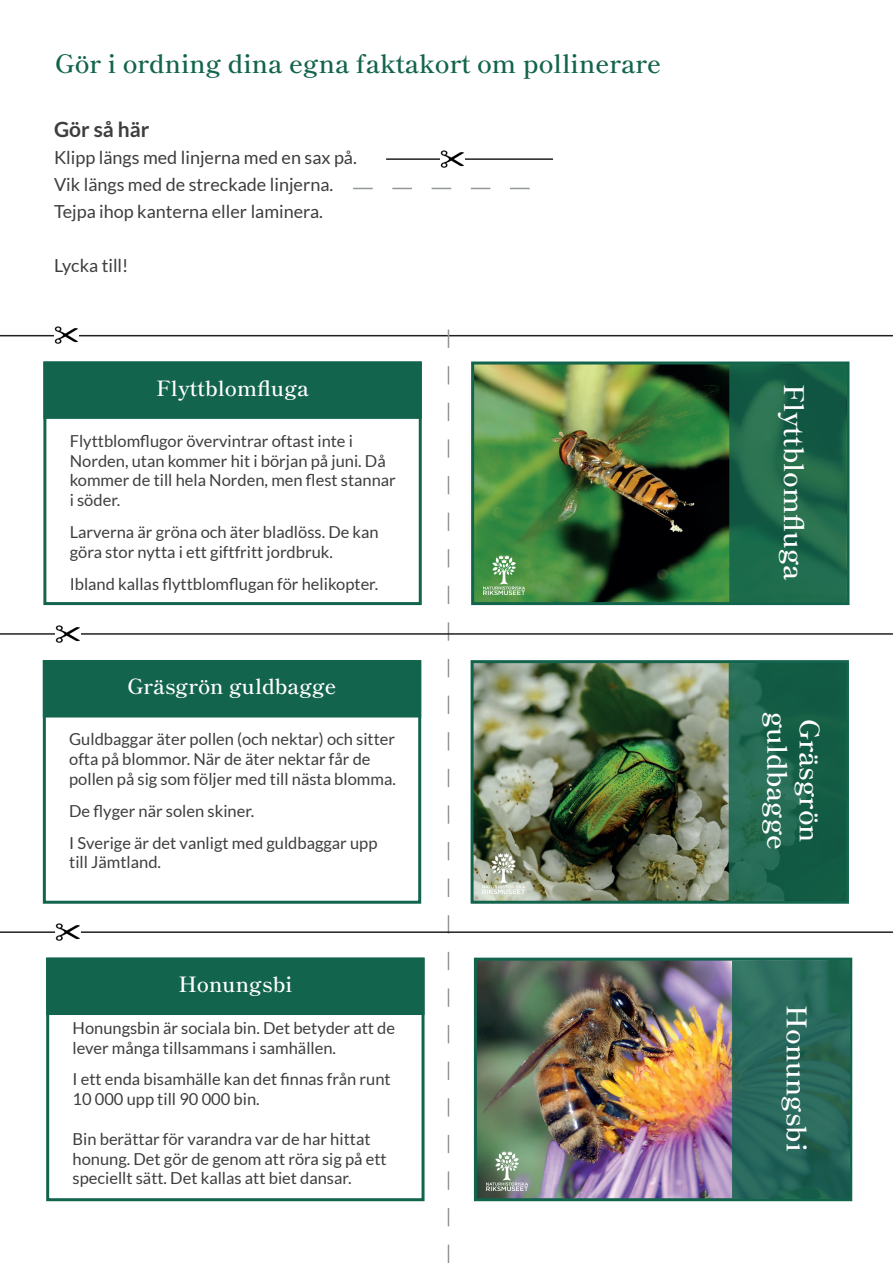
<style>
.page{position:relative;width:893px;height:1263px;background:#fff}
.page>*{position:absolute;margin:0;border:0;box-sizing:border-box;transform-origin:0 0}
.t1{font:600 27px "Shippori Mincho";color:#fff}
.t2{font:600 25.5px "Shippori Mincho";color:#13644d}
.t3{font:600 21px "Shippori Mincho";color:#fff}
.t4{font:700 21px "Lato";color:#3e3e3f}
.t5{font:18px/27px "Lato";color:#3e3e3f}
.t6{font:16.5px/19.8px "Lato";color:#3e3e3f}
</style>
<div class="page">
<div style="left:43px;top:361px;width:379px;height:244px;border:3px solid #13644d"></div>
<div style="left:43px;top:660px;width:378px;height:244px;border:3px solid #13644d"></div>
<div style="left:46px;top:958px;width:379px;height:243px;border:3px solid #13644d"></div>
<img style="left:475px;top:365px;width:254px;height:236px">
<div style="left:471px;top:361px;width:378px;height:244px;border:3px solid #13644d"></div>
<img style="left:475px;top:664px;width:254px;height:236px">
<div style="left:471px;top:660px;width:378px;height:244px;border:3px solid #13644d"></div>
<img style="left:478px;top:962px;width:254px;height:235px">
<div style="left:474px;top:958px;width:378px;height:243px;border:3px solid #13644d"></div>
<div style="left:43px;top:361px;width:379px;height:58px;background:#13644d;border:2px solid #13644d"></div>
<svg style="left:729px;top:364px;width:118px;height:238px;background:#1c6649"></svg>
<div style="left:43px;top:660px;width:378px;height:57px;background:#13644d"></div>
<svg style="left:729px;top:663px;width:117px;height:238px;background:#1b624b"></svg>
<div style="left:46px;top:958px;width:379px;height:57px;background:#13644d"></div>
<svg style="left:732px;top:960px;width:117px;height:238px;background:#28675a"></svg>
<hr style="left:386px;top:158px;width:167px;height:2px;background:#231f20">
<img style="left:440px;top:150px;width:25px;height:18px">
<svg style="left:353px;top:188px;width:177px;height:1px"></svg>
<img style="left:486px;top:1151px;width:42px;height:39px">
<hr style="left:0;top:335px;width:893px;height:1px;background:#231f20">
<svg style="left:448px;top:330px;width:1px;height:933px"></svg>
<hr style="left:0;top:633px;width:893px;height:2px;background:#231f20">
<hr style="left:0;top:931px;width:893px;height:2px;background:#231f20">
<img style="left:483px;top:555px;width:42px;height:39px">
<img style="left:54px;top:326px;width:25px;height:18px">
<img style="left:55px;top:625px;width:25px;height:18px">
<img style="left:55px;top:923px;width:25px;height:18px">
<img style="left:483px;top:854px;width:41px;height:39px">
<h2 class="t2" style="left:55px;top:48px;width:607px">Gör i ordning dina egna faktakort om pollinerare</h2>
<p class="t4" style="left:54px;top:117px;width:97px">Gör så här</p>
<p class="t5" style="left:54px;top:143px;width:304px">Klipp längs med linjerna med en sax på.<br>Vik längs med de streckade linjerna.<br>Tejpa ihop kanterna eller laminera.</p>
<p class="t5" style="left:54px;top:251px;width:76px">Lycka till!</p>
<p class="t3" style="left:156px;top:375px;width:154px">Flyttblomfluga</p>
<h1 class="t1" style="left:811px;top:384px;width:198px;rotate:90deg">Flyttblomfluga</h1>
<p class="t6" style="left:70px;top:431px;width:328px">Flyttblomflugor övervintrar oftast inte i Norden, utan kommer hit i början på juni. Då kommer de till hela Norden, men flest stannar i söder.</p>
<p class="t6" style="left:70px;top:522px;width:311px">Larverna är gröna och äter bladlöss. De kan göra stor nytta i ett giftfritt jordbruk.</p>
<p class="t6" style="left:70px;top:574px;width:310px">Ibland kallas flyttblomflugan för helikopter.</p>
<p class="t3" style="left:128px;top:674px;width:211px">Gräsgrön guldbagge</p>
<p class="t6" style="left:69px;top:729px;width:328px">Guldbaggar äter pollen (och nektar) och sitter ofta på blommor. När de äter nektar får de pollen på sig som följer med till nästa blomma.</p>
<p class="t6" style="left:69px;top:795px;width:310px;line-height:31.8px">De flyger när solen skiner.<br>I Sverige är det vanligt med guldbaggar upp</p>
<p class="t6" style="left:69px;top:852px;width:93px">till Jämtland.</p>
<p class="t3" style="left:178px;top:971px;width:115px">Honungsbi</p>
<p class="t6" style="left:73px;top:1018px;width:324px">Honungsbin är sociala bin. Det betyder att de lever många tillsammans i samhällen.</p>
<p class="t6" style="left:73px;top:1069px;width:320px">I ett enda bisamhälle kan det finnas från runt<br>10 000 upp till 90 000 bin.</p>
<p class="t6" style="left:73px;top:1129px;width:316px">Bin berättar för varandra var de har hittat honung. Det gör de genom att röra sig på ett speciellt sätt. Det kallas att biet dansar.</p>
<h1 class="t1" style="left:794px;top:712px;width:140px;rotate:90deg">guldbagge</h1>
<h1 class="t1" style="left:826px;top:719px;width:125px;rotate:90deg">Gräsgrön</h1>
<h1 class="t1" style="left:813px;top:1005px;width:148px;rotate:90deg">Honungsbi</h1>
</div>
